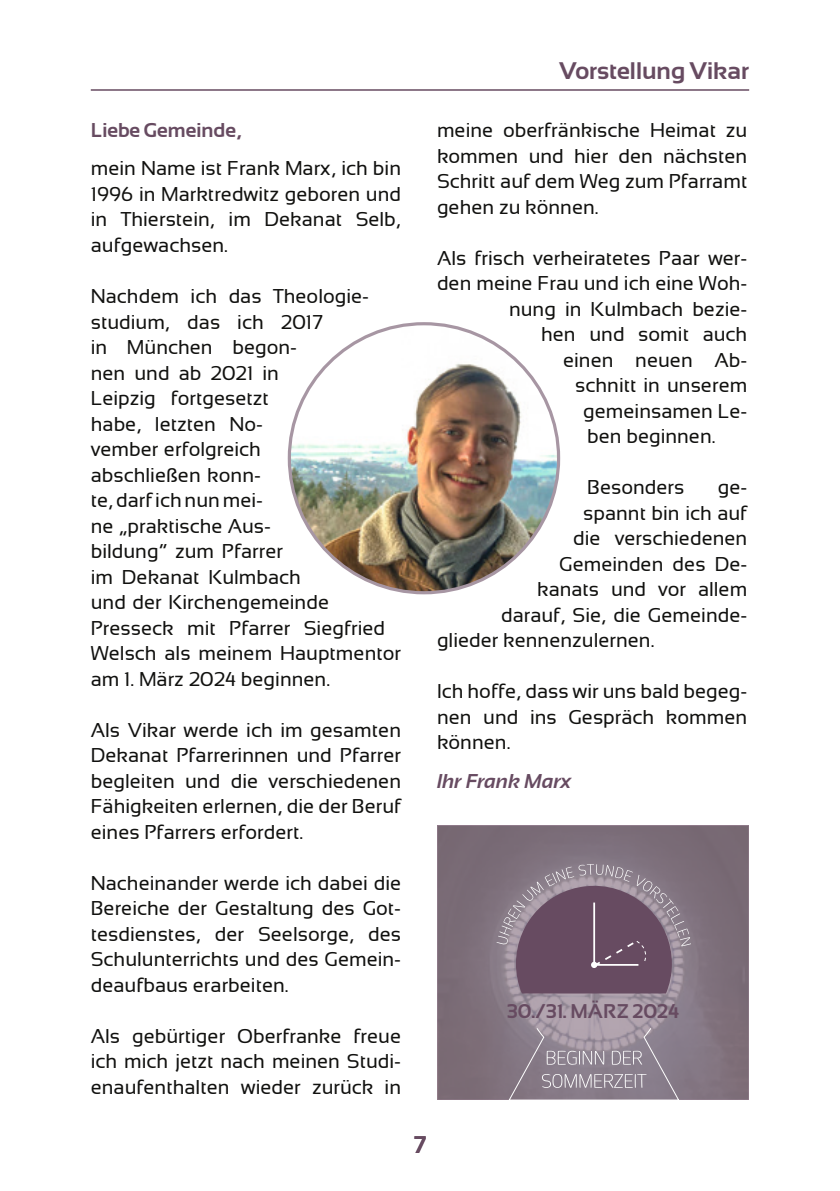
<style>
.page{position:relative;width:840px;height:1191px;background:#fff}
.page>*{position:absolute;margin:0;border:0;box-sizing:border-box;transform-origin:0 0}
.Grundtext_fett{font:700 24px "Sansation";color:#674b61}
.Grundtext_fett-2{font:20px/25.6px "Sansation";color:#11110f;text-align:justify}
.Grundtext_fett-3{font:700 20px "Sansation";color:#674b61}
.Grundtext_fett-4{font:italic 700 20px "Sansation";color:#674b61}
.Grundtext_fett-5{font:700 19.8px "Sansation";color:#674b61}
</style>
<div class="page">
<svg style="left:437px;top:825px;width:311px;height:275px;background:#81737e"></svg>
<svg style="left:507px;top:1027px;width:172px;height:73px;background:#958a96"></svg>
<svg style="left:496px;top:864px;width:194px;height:129px;background:#7c6879"></svg>
<img style="left:289px;top:324px;width:269px;height:269px;border-radius:134px">
<hr style="left:91px;top:89px;width:657px;height:2px;background:#674b61">
<p class="Grundtext_fett-3" style="left:91px;top:119px;width:153px">Liebe Gemeinde,</p>
<p class="Grundtext_fett-2" style="left:91px;top:156px;width:312px">mein Name ist Frank Marx, ich bin 1996 in Marktredwitz geboren und in Thierstein, im Dekanat Selb, aufgewachsen.</p>
<p class="Grundtext_fett-2" style="left:91px;top:283px;width:311px;text-align:left">Nachdem ich das Theologie&shy;studium, das ich 2017<br>in München begon-<br>nen und ab 2021 in<br>Leipzig fortgesetzt<br>habe, letzten No-<br>vember erfolgreich<br>abschließen konn-<br>te, darf ich nun mei-<br>ne „praktische Aus-<br>bildung“ zum Pfarrer<br>im Dekanat Kulmbach<br>und der Kirchengemeinde<br>Presseck mit Pfarrer Siegfried<br>Welsch als meinem Hauptmentor am 1. März 2024 beginnen.</p>
<p class="Grundtext_fett-2" style="left:91px;top:717px;width:312px">Als Vikar werde ich im gesamten Dekanat Pfarrerinnen und Pfarrer begleiten und die verschiedenen Fähigkeiten erlernen, die der Beruf eines Pfarrers erfordert.</p>
<p class="Grundtext_fett-2" style="left:91px;top:870px;width:312px">Nacheinander werde ich dabei die Bereiche der Gestaltung des Got&shy;tesdienstes, der Seelsorge, des Schulunterrichts und des Gemein&shy;deaufbaus erarbeiten.</p>
<p class="Grundtext_fett-2" style="left:91px;top:1023px;width:312px">Als gebürtiger Oberfranke freue ich mich jetzt nach meinen Studi&shy;enaufenthalten wieder zurück in</p>
<p class="Grundtext_fett" style="left:559px;top:57px;width:191px">Vorstellung Vikar</p>
<p class="Grundtext_fett-2" style="left:437px;top:118px;width:312px">meine oberfränkische Heimat zu kommen und hier den nächsten Schritt auf dem Weg zum Pfarramt gehen zu können.</p>
<p class="Grundtext_fett-2" style="left:437px;top:245px;width:312px">Als frisch verheiratetes Paar wer-</p>
<p class="Grundtext_fett-2" style="left:437px;top:271px;width:312px">den meine Frau und ich eine Woh-</p>
<p class="Grundtext_fett-2" style="left:509px;top:296px;width:240px">nung in Kulmbach bezie-</p>
<p class="Grundtext_fett-2" style="left:541px;top:322px;width:207px">hen und somit auch</p>
<p class="Grundtext_fett-2" style="left:563px;top:347px;width:186px">einen neuen Ab-</p>
<p class="Grundtext_fett-2" style="left:575px;top:373px;width:174px">schnitt in unserem</p>
<p class="Grundtext_fett-2" style="left:583px;top:398px;width:166px">gemeinsamen Le-</p>
<p class="Grundtext_fett-2" style="left:587px;top:424px;width:130px">ben beginnen.</p>
<p class="Grundtext_fett-2" style="left:587px;top:475px;width:99px">Besonders</p>
<p class="Grundtext_fett-2" style="left:717px;top:475px;width:31px">ge-</p>
<p class="Grundtext_fett-2" style="left:583px;top:500px;width:165px">spannt bin ich auf</p>
<p class="Grundtext_fett-2" style="left:573px;top:526px;width:175px">die verschiedenen</p>
<p class="Grundtext_fett-2" style="left:559px;top:551px;width:190px">Gemeinden des De-</p>
<p class="Grundtext_fett-2" style="left:537px;top:577px;width:211px">kanats und vor allem</p>
<p class="Grundtext_fett-2" style="left:501px;top:602px;width:248px">darauf, Sie, die Gemeinde-</p>
<p class="Grundtext_fett-2" style="left:437px;top:628px;width:219px">glieder kennenzulernen.</p>
<p class="Grundtext_fett-2" style="left:437px;top:679px;width:312px">Ich hoffe, dass wir uns bald begeg&shy;nen und ins Gespräch kommen können.</p>
<p class="Grundtext_fett-4" style="left:437px;top:769px;width:136px">Ihr Frank Marx</p>
<p class="Grundtext_fett-5" style="left:506px;top:1000px;width:174px">30./31. MÄRZ 2024</p>
<p class="Grundtext_fett" style="left:413px;top:1131px;width:15px">7</p>
</div>
